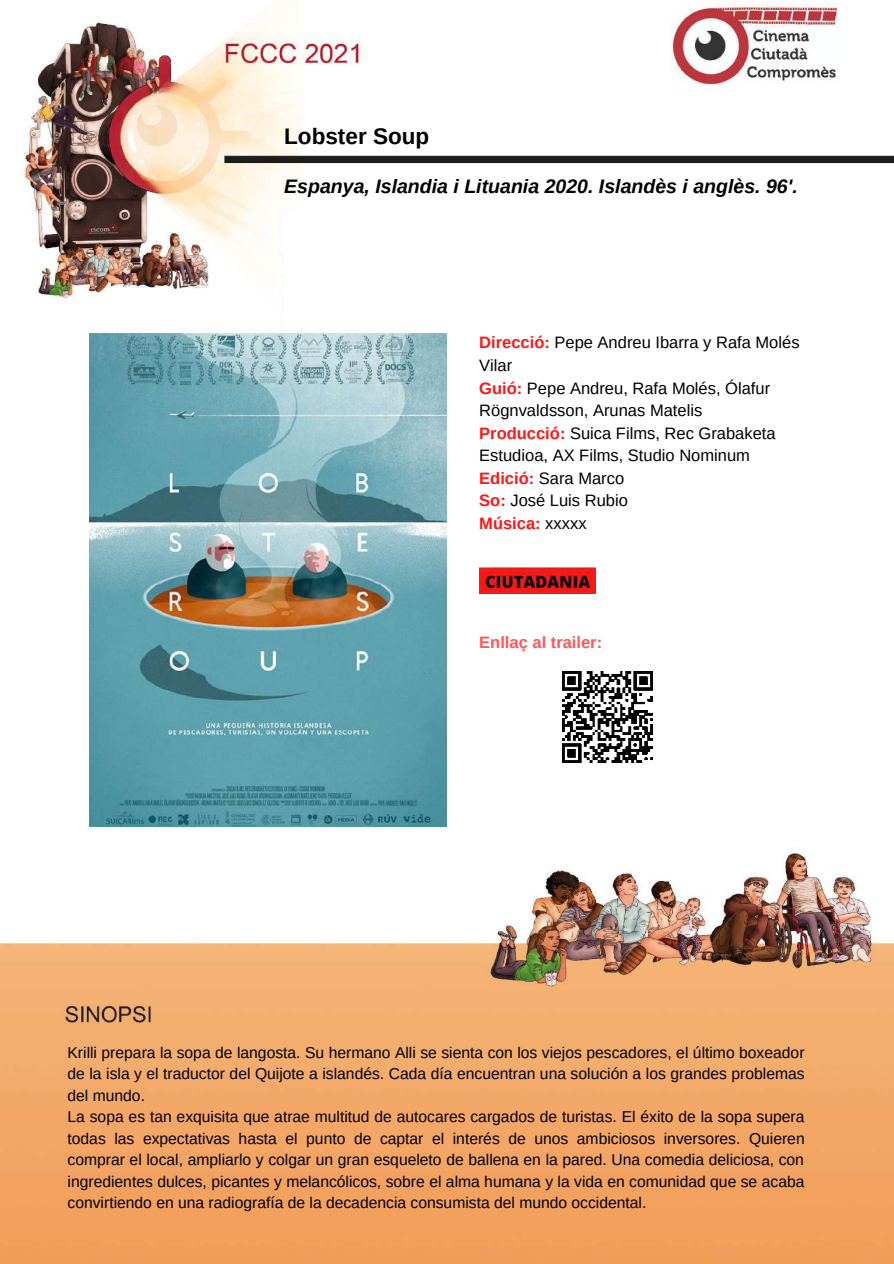
<style>
.page{position:relative;width:894px;height:1264px;background:#fff}
.page>*{position:absolute;margin:0;border:0;box-sizing:border-box;transform-origin:0 0}
.t1{font:700 22.5px "Arimo";color:#000}
.t2{font:italic 700 19.5px "Arimo";color:#000}
.t3{font:16.5px/22.5px "Arimo";color:#000}
.t4{font:700 16.5px "Arimo";color:#ff5757}
.t5{font:15.6px/21.5px "Arimo";color:#000}
.s1{font-weight:700;color:#ff1616}
</style>
<div class="page">
<img style="left:0;top:4px;width:893px;height:1259px">
<img style="left:284px;top:212px;width:399px;height:184px">
<img style="left:89px;top:333px;width:357px;height:493px">
<img style="left:479px;top:567px;width:116px;height:26px">
<img style="left:562px;top:672px;width:90px;height:90px">
<h1 class="t1" style="left:284px;top:123px;width:146px">Lobster Soup</h1>
<p class="t2" style="left:284px;top:175px;width:515px">Espanya, Islandia i Lituania 2020. Islandès i anglès. 96'.</p>
<p class="t3" style="left:479px;top:331px;width:322px"><span class="s1">Direcció:</span> Pepe Andreu Ibarra y Rafa Molés<br>Vilar<br><span class="s1">Guió:</span> Pepe Andreu, Rafa Molés, Ólafur<br>Rögnvaldsson, Arunas Matelis<br><span class="s1">Producció:</span> Suica Films, Rec Grabaketa<br>Estudioa, AX Films, Studio Nominum<br><span class="s1">Edició:</span> Sara Marco<br><span class="s1">So:</span> José Luis Rubio<br><span class="s1">Música:</span> xxxxx</p>
<p class="t4" style="left:479px;top:632px;width:124px">Enllaç al trailer:</p>
<p class="t5" style="left:68px;top:1041px;width:738px">Krilli prepara la sopa de langosta. Su hermano Alli se sienta con los viejos pescadores, el último boxeador de la isla y el traductor del Quijote a islandés. Cada día encuentran una solución a los grandes problemas del mundo.<br>La sopa es tan exquisita que atrae multitud de autocares cargados de turistas. El éxito de la sopa supera todas las expectativas hasta el punto de captar el interés de unos ambiciosos inversores. Quieren comprar el local, ampliarlo y colgar un gran esqueleto de ballena en la pared. Una comedia deliciosa, con ingredientes dulces, picantes y melancólicos, sobre el alma humana y la vida en comunidad que se acaba convirtiendo en una radiografía de la decadencia consumista del mundo occidental.</p>
</div>
